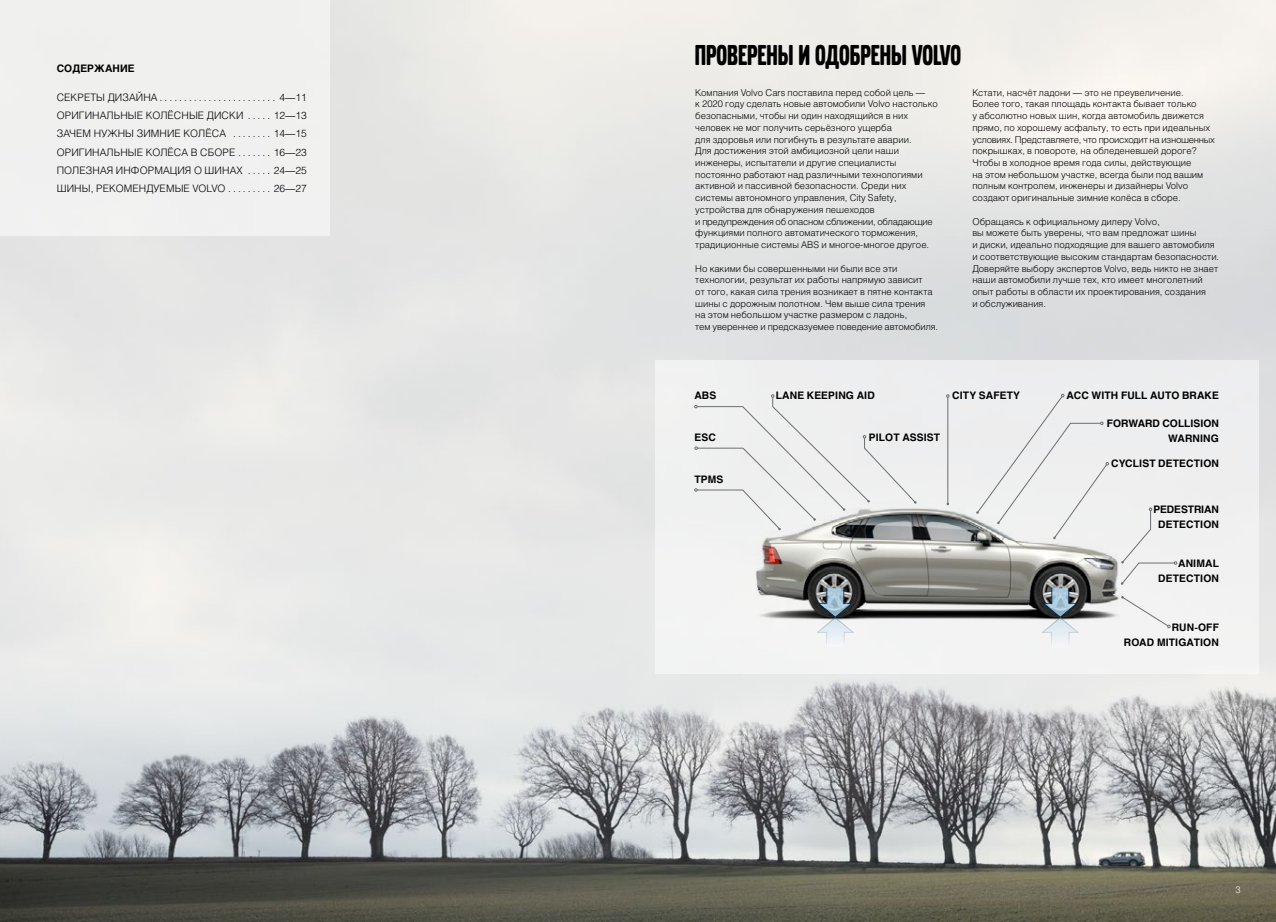
<style>
.page{position:relative;width:1276px;height:922px;background:#fff}
.page>*{position:absolute;margin:0;border:0;box-sizing:border-box;transform-origin:0 0}
.t1{font:30px "Volvo Broad Pro";color:#000}
.t2{font:10.25px/18.1px "Helios Light C";letter-spacing:.01em;color:#000;text-align:justify}
.t3{font:700 10.25px/14.6px "Helios C";letter-spacing:.01em;color:#000;text-align:right}
.t4{font:700 10.25px/14.6px "Helios C";letter-spacing:-.01em;color:#000;text-align:center}
.t5{font:9.38px/11.8px "Helios Light C";color:#000}
.t6{font:300 9.38px "Helvetica Neue Cyr";color:#fff}
</style>
<div class="page">
<img style="left:0;top:0;width:1276px;height:921px">
<div style="left:0;top:0;width:330px;height:236px;background:#f0f0ef"></div>
<div style="left:655px;top:360px;width:603px;height:313px;background:#f1f1f1"></div>
<img style="left:756px;top:440px;width:422px;height:189px">
<img style="left:757px;top:508px;width:361px;height:109px">
<svg style="left:694px;top:394px;width:222px;height:136px"></svg>
<hr style="left:947px;top:397px;width:1px;height:107px;background:#6d6e71">
<svg style="left:976px;top:394px;width:132px;height:145px"></svg>
<svg style="left:1121px;top:596px;width:49px;height:32px"></svg>
<svg style="left:1121px;top:507px;width:56px;height:77px"></svg>
<svg style="left:816px;top:587px;width:38px;height:55px"></svg>
<svg style="left:1041px;top:587px;width:38px;height:56px"></svg>
<p class="t3" style="left:57px;top:61px;width:80px">СОДЕРЖАНИЕ</p>
<p class="t2" style="left:57px;top:88px;width:251px">СЕКРЕТЫ ДИЗАЙНА........................ 4—11<br>ОРИГИНАЛЬНЫЕ КОЛЁСНЫЕ ДИСКИ . . . . . 12—13<br>ЗАЧЕМ НУЖНЫ ЗИМНИЕ КОЛЁСА . . . . . . . . 14—15<br>ОРИГИНАЛЬНЫЕ КОЛЁСА В СБОРЕ . . . . . . . 16—23<br>ПОЛЕЗНАЯ ИНФОРМАЦИЯ О ШИНАХ . . . . . 24—25<br>ШИНЫ, РЕКОМЕНДУЕМЫЕ VOLVO . . . . . . . . . 26—27</p>
<h1 class="t1" style="left:694px;top:41px;width:268px">ПРОВЕРЕНЫ И ОДОБРЕНЫ VOLVO</h1>
<p class="t5" style="left:695px;top:86px;width:244px">Компания Volvo Cars поставила перед собой цель —<br>к 2020 году сделать новые автомобили Volvo настолько безопасными, чтобы ни один находящийся в них человек не мог получить серьёзного ущерба<br>для здоровья или погибнуть в результате аварии.<br>Для достижения этой амбициозной цели наши инженеры, испытатели и другие специалисты постоянно работают над различными технологиями активной и пассивной безопасности. Среди них системы автономного управления, City Safety, устройства для обнаружения пешеходов<br>и предупреждения об опасном сближении, обладающие функциями полного автоматического торможения, традиционные системы ABS и многое-многое другое.</p>
<p class="t5" style="left:695px;top:262px;width:244px">Но какими бы совершенными ни были все эти технологии, результат их работы напрямую зависит<br>от того, какая сила трения возникает в пятне контакта шины с дорожным полотном. Чем выше сила трения на этом небольшом участке размером с ладонь,<br>тем увереннее и предсказуемее поведение автомобиля.</p>
<p class="t5" style="left:972px;top:86px;width:244px">Кстати, насчёт ладони — это не преувеличение.<br>Более того, такая площадь контакта бывает только<br>у абсолютно новых шин, когда автомобиль движется прямо, по хорошему асфальту, то есть при идеальных условиях. Представляете, что происходит на изношенных покрышках, в повороте, на обледеневшей дороге?<br>Чтобы в холодное время года силы, действующие<br>на этом небольшом участке, всегда были под вашим полным контролем, инженеры и дизайнеры Volvo создают оригинальные зимние колёса в сборе.</p>
<p class="t5" style="left:972px;top:215px;width:248px">Обращаясь к официальному дилеру Volvo,<br>вы можете быть уверены, что вам предложат шины<br>и диски, идеально подходящие для вашего автомобиля и соответствующие высоким стандартам безопасности.<br>Доверяйте выбору экспертов Volvo, ведь никто не знает наши автомобили лучше тех, кто имеет многолетний опыт работы в области их проектирования, создания<br>и обслуживания.</p>
<p class="t3" style="left:694px;top:388px;width:23px">ABS</p>
<p class="t3" style="left:776px;top:388px;width:100px">LANE KEEPING AID</p>
<p class="t3" style="left:869px;top:430px;width:73px">PILOT ASSIST</p>
<p class="t3" style="left:694px;top:430px;width:23px">ESC</p>
<p class="t3" style="left:952px;top:388px;width:69px">CITY SAFETY</p>
<p class="t3" style="left:694px;top:472px;width:31px">TPMS</p>
<p class="t3" style="left:1066px;top:388px;width:154px">ACC WITH FULL AUTO BRAKE</p>
<p class="t3" style="left:1107px;top:416px;width:114px">FORWARD COLLISION<br>WARNING</p>
<p class="t3" style="left:1111px;top:456px;width:109px">CYCLIST DETECTION</p>
<p class="t4" style="left:1153px;top:502px;width:67px">PEDESTRIAN<br>DETECTION</p>
<p class="t3" style="left:1158px;top:556px;width:62px">ANIMAL<br>DETECTION</p>
<p class="t3" style="left:1124px;top:620px;width:96px">RUN-OFF<br>ROAD MITIGATION</p>
<p class="t6" style="left:1235px;top:884px;width:7px">3</p>
</div>
